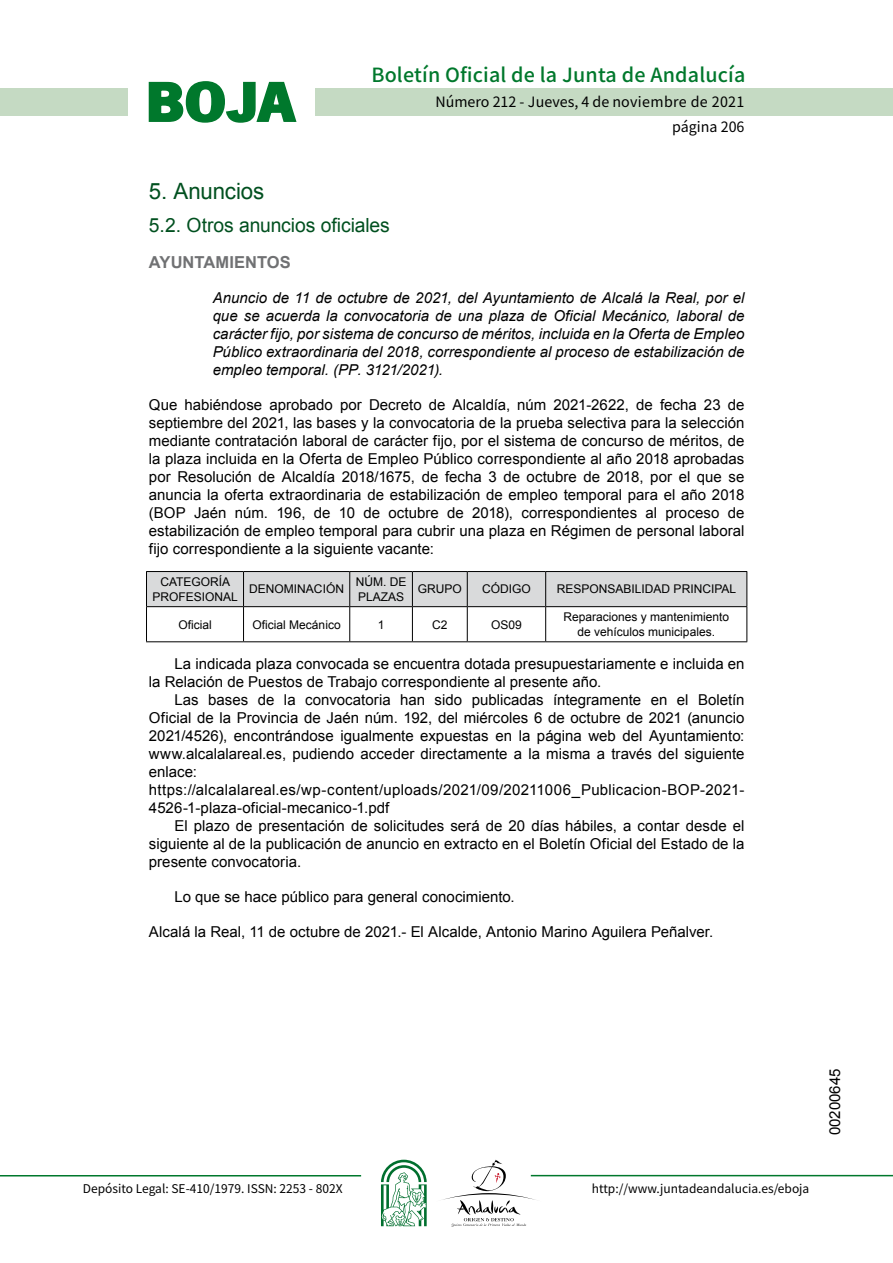
<style>
.page{position:relative;width:893px;height:1263px;background:#fff}
.page>*{position:absolute;margin:0;border:0;box-sizing:border-box;transform-origin:0 0}
.t1{font:700 57.75px "News Got T";color:#00782c;scale:1.14 1}
.t2{font:22.5px "Arial";letter-spacing:-.005em;color:#00501f}
.t3{font:500 19.5px "Noto Sans HK";letter-spacing:.01em;color:#00782c}
.t4{font:19.5px "Arial";letter-spacing:-.005em;color:#00501f}
.t5{font:700 16.5px "Arial";color:#707173}
.t6{font:15px/18px "Arial";color:#000;text-align:justify}
.t7{font:italic 15px/18px "Arial";color:#000;text-align:justify}
.t8{font:14.25px/24.5px "Noto Sans HK";color:#000;text-align:right}
.t9{font:12px/14.4px "Arial";color:#000;text-align:center}
.t10{font:12px "Noto Sans HK";color:#000}
</style>
<div class="page">
<div style="left:315px;top:88px;width:577px;height:28px;background:#c5dac3"></div>
<div style="left:0;top:88px;width:128px;height:28px;background:#c5dac3"></div>
<hr style="left:0;top:1175px;width:361px;height:2px;background:#00782c">
<hr style="left:531px;top:1175px;width:361px;height:1px;background:#00782c">
<svg style="left:148px;top:81px;width:149px;height:42px"></svg>
<svg style="left:442px;top:1160px;width:100px;height:67px"></svg>
<svg style="left:381px;top:1160px;width:45px;height:66px"></svg>
<div style="left:147px;top:572px;width:599px;height:34px;background:#d9dadb"></div>
<hr style="left:146px;top:571px;width:97px;height:1px;background:#000">
<hr style="left:146px;top:572px;width:1px;height:34px;background:#000">
<hr style="left:243px;top:571px;width:107px;height:1px;background:#000">
<hr style="left:243px;top:572px;width:1px;height:34px;background:#000">
<hr style="left:350px;top:571px;width:62px;height:1px;background:#000">
<hr style="left:349px;top:572px;width:1px;height:34px;background:#000">
<hr style="left:412px;top:571px;width:55px;height:1px;background:#000">
<hr style="left:412px;top:572px;width:1px;height:34px;background:#000">
<hr style="left:467px;top:571px;width:78px;height:1px;background:#000">
<hr style="left:467px;top:572px;width:1px;height:34px;background:#000">
<hr style="left:545px;top:571px;width:202px;height:1px;background:#000">
<hr style="left:545px;top:572px;width:1px;height:34px;background:#000">
<hr style="left:746px;top:572px;width:1px;height:34px;background:#000">
<hr style="left:146px;top:606px;width:97px;height:1px;background:#000">
<hr style="left:146px;top:607px;width:1px;height:34px;background:#000">
<hr style="left:243px;top:606px;width:107px;height:1px;background:#000">
<hr style="left:243px;top:607px;width:1px;height:34px;background:#000">
<hr style="left:350px;top:606px;width:62px;height:1px;background:#000">
<hr style="left:349px;top:607px;width:1px;height:34px;background:#000">
<hr style="left:412px;top:606px;width:55px;height:1px;background:#000">
<hr style="left:412px;top:607px;width:1px;height:34px;background:#000">
<hr style="left:467px;top:606px;width:78px;height:1px;background:#000">
<hr style="left:467px;top:607px;width:1px;height:34px;background:#000">
<hr style="left:545px;top:606px;width:202px;height:1px;background:#000">
<hr style="left:545px;top:607px;width:1px;height:34px;background:#000">
<hr style="left:746px;top:607px;width:1px;height:34px;background:#000">
<hr style="left:146px;top:641px;width:97px;height:1px;background:#000">
<hr style="left:243px;top:641px;width:107px;height:1px;background:#000">
<hr style="left:350px;top:641px;width:62px;height:1px;background:#000">
<hr style="left:412px;top:641px;width:55px;height:1px;background:#000">
<hr style="left:467px;top:641px;width:78px;height:1px;background:#000">
<hr style="left:545px;top:641px;width:202px;height:1px;background:#000">
<h1 class="t1" style="left:145px;top:68px;width:133px">BOJA</h1>
<h3 class="t3" style="left:371px;top:64px;width:375px">Boletín Oficial de la Junta de Andalucía</h3>
<p class="t8" style="left:435px;top:90px;width:310px">Número 212 - Jueves, 4 de noviembre de 2021 página 206</p>
<h2 class="t2" style="left:149px;top:177px;width:117px">5. Anuncios</h2>
<h3 class="t4" style="left:149px;top:212px;width:242px">5.2. Otros anuncios oficiales</h3>
<p class="t5" style="left:149px;top:251px;width:143px">AYUNTAMIENTOS</p>
<p class="t7" style="left:213px;top:289px;width:533px">Anuncio de 11 de octubre de 2021, del Ayuntamiento de Alcalá la Real, por el que se acuerda la convocatoria de una plaza de Oficial Mecánico, laboral de carácter fijo, por sistema de concurso de méritos, incluida en la Oferta de Empleo Público extraordinaria del 2018, correspondiente al proceso de estabilización de empleo temporal. (PP. 3121/2021).</p>
<p class="t6" style="left:149px;top:396px;width:597px">Que habiéndose aprobado por Decreto de Alcaldía, núm 2021-2622, de fecha 23 de septiembre del 2021, las bases y la convocatoria de la prueba selectiva para la selección mediante contratación laboral de carácter fijo, por el sistema de concurso de méritos, de la plaza incluida en la Oferta de Empleo Público correspondiente al año 2018 aprobadas por Resolución de Alcaldía 2018/1675, de fecha 3 de octubre de 2018, por el que se anuncia la oferta extraordinaria de estabilización de empleo temporal para el año 2018 (BOP Jaén núm. 196, de 10 de octubre de 2018), correspondientes al proceso de estabilización de empleo temporal para cubrir una plaza en Régimen de personal laboral fijo correspondiente a la siguiente vacante:</p>
<p class="t9" style="left:152px;top:575px;width:87px">CATEGORÍA<br>PROFESIONAL</p>
<p class="t9" style="left:249px;top:582px;width:96px">DENOMINACIÓN</p>
<p class="t9" style="left:356px;top:575px;width:52px;text-align:left">NÚM. DE<br>PLAZAS</p>
<p class="t9" style="left:418px;top:582px;width:46px">GRUPO</p>
<p class="t9" style="left:482px;top:582px;width:50px">CÓDIGO</p>
<p class="t9" style="left:557px;top:582px;width:181px">RESPONSABILIDAD PRINCIPAL</p>
<p class="t9" style="left:178px;top:617px;width:35px">Oficial</p>
<p class="t9" style="left:252px;top:617px;width:90px">Oficial Mecánico</p>
<p class="t9" style="left:378px;top:617px;width:8px">1</p>
<p class="t9" style="left:432px;top:617px;width:17px">C2</p>
<p class="t9" style="left:491px;top:617px;width:32px">OS09</p>
<p class="t9" style="left:563px;top:610px;width:167px">Reparaciones y mantenimiento de vehículos municipales.</p>
<p class="t6" style="left:149px;top:655px;width:597px;text-indent:26px">La indicada plaza convocada se encuentra dotada presupuestariamente e incluida en la Relación de Puestos de Trabajo correspondiente al presente año.</p>
<p class="t6" style="left:149px;top:691px;width:597px;text-align:left;text-indent:26px">Las bases de la convocatoria han sido publicadas íntegramente en el Boletín Oficial de la Provincia de Jaén núm. 192, del miércoles 6 de octubre de 2021 (anuncio 2021/4526), encontrándose igualmente expuestas en la página web del Ayuntamiento: www.alcalalareal.es, pudiendo acceder directamente a la misma a través del siguiente enlace: https://alcalalareal.es/wp-content/uploads/2021/09/20211006_Publicacion-BOP-2021- 4526-1-plaza-oficial-mecanico-1.pdf</p>
<p class="t6" style="left:149px;top:817px;width:597px;text-indent:26px">El plazo de presentación de solicitudes será de 20 días hábiles, a contar desde el siguiente al de la publicación de anuncio en extracto en el Boletín Oficial del Estado de la presente convocatoria.</p>
<p class="t6" style="left:174px;top:888px;width:342px">Lo que se hace público para general conocimiento.</p>
<p class="t6" style="left:149px;top:923px;width:566px">Alcalá la Real, 11 de octubre de 2021.- El Alcalde, Antonio Marino Aguilera Peñalver.</p>
<p class="t10" style="left:83px;top:1181px;width:261px">Depósito Legal: SE-410/1979. ISSN: 2253 - 802X</p>
<p class="t10" style="left:592px;top:1181px;width:219px">http://www.juntadeandalucia.es/eboja</p>
<p class="t6" style="left:826px;top:1135px;width:68px;rotate:-90deg">00200645</p>
</div>
